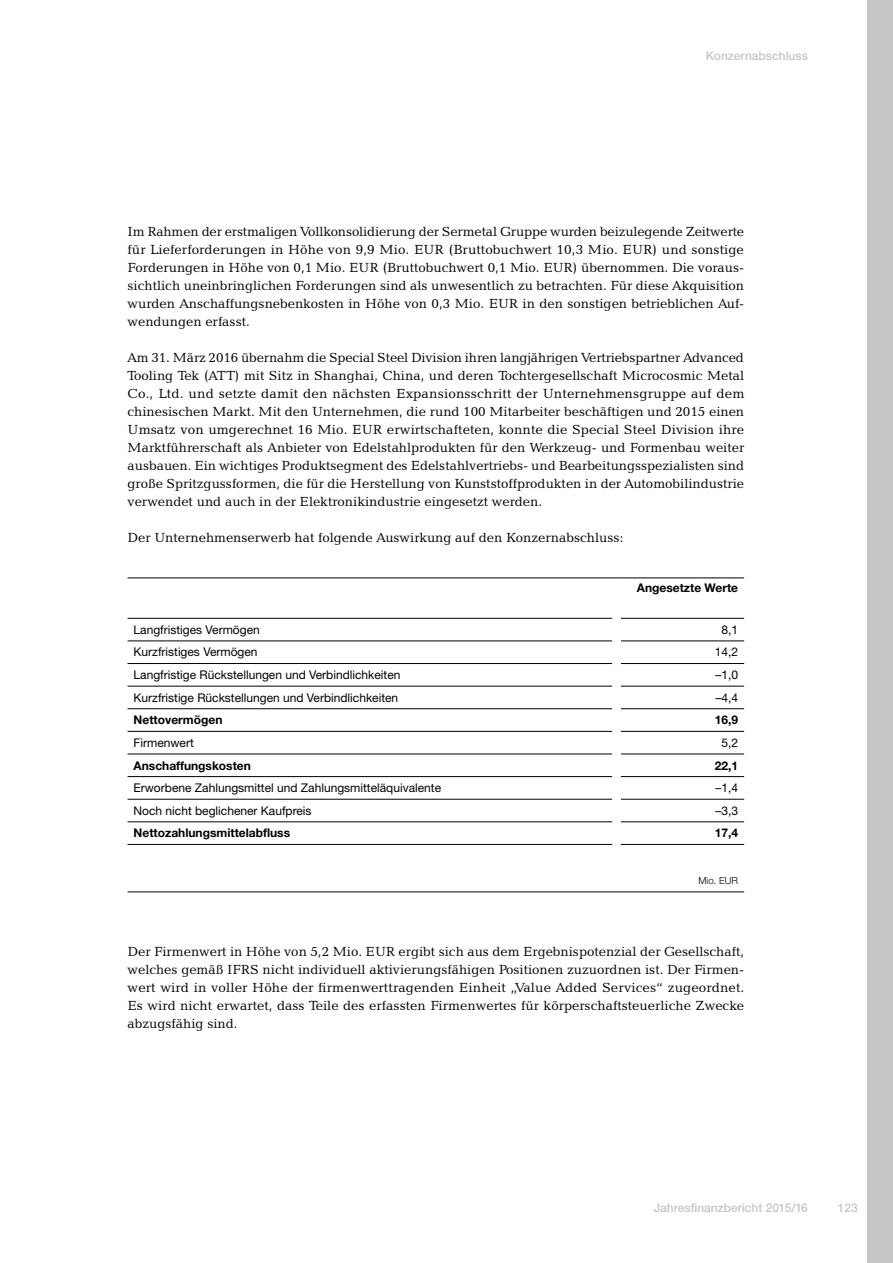
<style>
.page{position:relative;width:893px;height:1263px;background:#fff}
.page>*{position:absolute;margin:0;border:0;box-sizing:border-box;transform-origin:0 0}
.t1{font:13.5px/18px "Candida BT";color:#000;text-align:justify}
.t2{font:12px "Helvetica Neue LT Std";color:#000}
.t3{font:700 12px "Helvetica Neue LT Std";color:#000}
.t4{font:500 12px "Helvetica Neue LT Std";color:#c5c6c6}
.t5{font:300 9.75px "Helvetica Neue LT Std";color:#000}
</style>
<div class="page">
<div style="left:867px;top:0;width:26px;height:1263px;background:#c5c6c6"></div>
<hr style="left:621px;top:641px;width:123px;height:1px;background:#000">
<hr style="left:621px;top:663px;width:123px;height:1px;background:#000">
<hr style="left:621px;top:686px;width:123px;height:1px;background:#000">
<hr style="left:621px;top:708px;width:123px;height:1px;background:#000">
<hr style="left:621px;top:731px;width:123px;height:1px;background:#000">
<hr style="left:621px;top:754px;width:123px;height:1px;background:#000">
<hr style="left:621px;top:776px;width:123px;height:1px;background:#000">
<hr style="left:621px;top:799px;width:123px;height:1px;background:#000">
<hr style="left:621px;top:821px;width:123px;height:1px;background:#000">
<hr style="left:128px;top:641px;width:484px;height:1px;background:#000">
<hr style="left:128px;top:663px;width:484px;height:1px;background:#000">
<hr style="left:128px;top:686px;width:484px;height:1px;background:#000">
<hr style="left:128px;top:708px;width:484px;height:1px;background:#000">
<hr style="left:128px;top:731px;width:484px;height:1px;background:#000">
<hr style="left:128px;top:754px;width:484px;height:1px;background:#000">
<hr style="left:128px;top:776px;width:484px;height:1px;background:#000">
<hr style="left:128px;top:799px;width:484px;height:1px;background:#000">
<hr style="left:128px;top:821px;width:484px;height:1px;background:#000">
<hr style="left:128px;top:892px;width:489px;height:1px;background:#000">
<hr style="left:617px;top:892px;width:127px;height:1px;background:#000">
<hr style="left:128px;top:618px;width:484px;height:1px;background:#000">
<hr style="left:621px;top:618px;width:123px;height:1px;background:#000">
<hr style="left:128px;top:578px;width:489px;height:1px;background:#000">
<hr style="left:617px;top:578px;width:127px;height:1px;background:#000">
<hr style="left:128px;top:844px;width:484px;height:1px;background:#000">
<hr style="left:621px;top:844px;width:123px;height:1px;background:#000">
<p class="t4" style="left:706px;top:48px;width:104px">Konzernabschluss</p>
<p class="t1" style="left:128px;top:222px;width:618px">Im Rahmen der erstmaligen Vollkonsolidierung der Sermetal Gruppe wurden beizulegende Zeitwerte für Lieferforderungen in Höhe von 9,9 Mio. EUR (Bruttobuchwert 10,3 Mio. EUR) und sonstige Forderungen in Höhe von 0,1 Mio. EUR (Bruttobuchwert 0,1 Mio. EUR) übernommen. Die voraus&shy;sichtlich uneinbringlichen Forderungen sind als unwesentlich zu betrachten. Für diese Akquisition wurden Anschaffungsnebenkosten in Höhe von 0,3 Mio. EUR in den sonstigen betrieblichen Auf&shy;wendungen erfasst.</p>
<p class="t1" style="left:128px;top:348px;width:618px">Am 31. März 2016 übernahm die Special Steel Division ihren langjährigen Vertriebspartner Advanced Tooling Tek (ATT) mit Sitz in Shanghai, China, und deren Tochtergesellschaft Microcosmic Metal Co., Ltd. und setzte damit den nächsten Expansionsschritt der Unternehmensgruppe auf dem chinesischen Markt. Mit den Unternehmen, die rund 100 Mitarbeiter beschäftigen und 2015 einen Umsatz von umgerechnet 16 Mio. EUR erwirtschafteten, konnte die Special Steel Division ihre Marktführerschaft als Anbieter von Edelstahlprodukten für den Werkzeug- und Formenbau weiter ausbauen. Ein wichtiges Produktsegment des Edelstahlvertriebs- und Bearbeitungsspezialisten sind große Spritzgussformen, die für die Herstellung von Kunststoffprodukten in der Automobilindustrie verwendet und auch in der Elektronikindustrie eingesetzt werden.</p>
<p class="t1" style="left:128px;top:528px;width:498px">Der Unternehmenserwerb hat folgende Auswirkung auf den Konzernabschluss:</p>
<p class="t3" style="left:637px;top:581px;width:103px">Angesetzte Werte</p>
<p class="t2" style="left:134px;top:622px;width:128px">Langfristiges Vermögen</p>
<p class="t2" style="left:721px;top:622px;width:18px">8,1</p>
<p class="t2" style="left:134px;top:645px;width:125px">Kurzfristiges Vermögen</p>
<p class="t2" style="left:715px;top:645px;width:25px">14,2</p>
<p class="t2" style="left:134px;top:668px;width:268px">Langfristige Rückstellungen und Verbindlichkeiten</p>
<p class="t2" style="left:715px;top:668px;width:24px">–1,0</p>
<p class="t2" style="left:134px;top:690px;width:266px">Kurzfristige Rückstellungen und Verbindlichkeiten</p>
<p class="t2" style="left:715px;top:690px;width:24px">–4,4</p>
<p class="t3" style="left:134px;top:713px;width:90px">Nettovermögen</p>
<p class="t3" style="left:715px;top:713px;width:25px">16,9</p>
<p class="t2" style="left:134px;top:735px;width:62px">Firmenwert</p>
<p class="t2" style="left:721px;top:735px;width:18px">5,2</p>
<p class="t3" style="left:134px;top:758px;width:119px">Anschaffungskosten</p>
<p class="t3" style="left:715px;top:758px;width:25px">22,1</p>
<p class="t2" style="left:134px;top:781px;width:309px">Erworbene Zahlungsmittel und Zahlungsmitteläquivalente</p>
<p class="t2" style="left:715px;top:781px;width:24px">–1,4</p>
<p class="t2" style="left:134px;top:803px;width:180px">Noch nicht beglichener Kaufpreis</p>
<p class="t2" style="left:715px;top:803px;width:24px">–3,3</p>
<p class="t3" style="left:134px;top:826px;width:158px">Nettozahlungsmittelabfluss</p>
<p class="t3" style="left:715px;top:826px;width:25px">17,4</p>
<p class="t5" style="left:698px;top:875px;width:41px">Mio. EUR</p>
<p class="t1" style="left:128px;top:942px;width:618px">Der Firmenwert in Höhe von 5,2 Mio. EUR ergibt sich aus dem Ergebnispotenzial der Gesellschaft, welches gemäß IFRS nicht individuell aktivierungsfähigen Positionen zuzuordnen ist. Der Firmen&shy;wert wird in voller Höhe der firmenwerttragenden Einheit „Value Added Services“ zugeordnet.<br>Es wird nicht erwartet, dass Teile des erfassten Firmenwertes für körperschaftsteuerliche Zwecke abzugsfähig sind.</p>
<p class="t4" style="left:654px;top:1200px;width:156px">Jahresfinanzbericht 2015/16</p>
<p class="t4" style="left:838px;top:1200px;width:22px">123</p>
</div>
